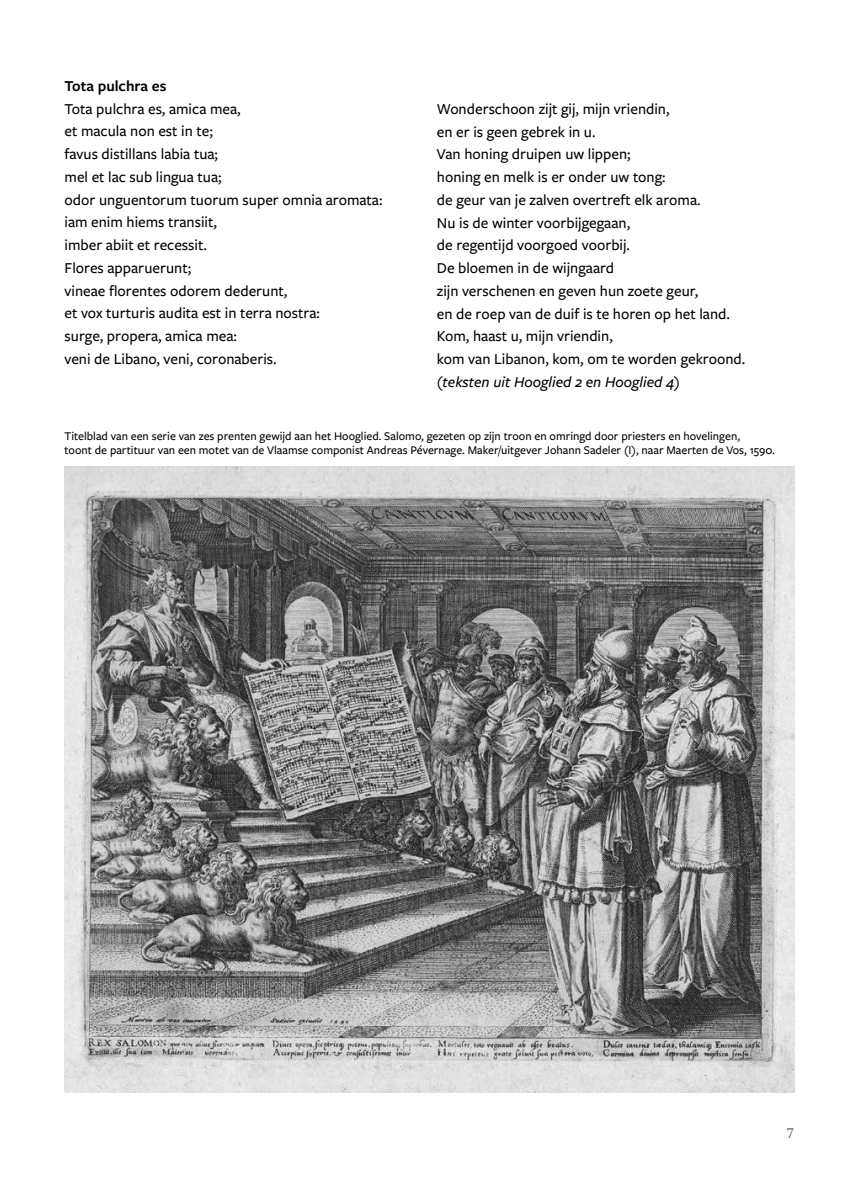
<style>
.page{position:relative;width:844px;height:1191px;background:#fff}
.page>*{position:absolute;margin:0;border:0;box-sizing:border-box;transform-origin:0 0}
.t1{font:500 15.75px/22.8px "Freight Sans Pro";color:#000}
.t2{font:italic 500 15.75px "Freight Sans Pro";color:#000}
.t3{font:600 15.75px "Freight Sans Pro";color:#000}
.t4{font:500 14.88px "Frutiger Serif LT Pro";color:#706f6f}
.t5{font:500 12.25px/14.7px "Freight Sans Pro";color:#000}
</style>
<div class="page">
<img style="left:64px;top:466px;width:730px;height:626px">
<p class="t3" style="left:64px;top:75px;width:103px">Tota pulchra es</p>
<p class="t1" style="left:64px;top:97px;width:319px">Tota pulchra es, amica mea,<br>et macula non est in te;<br>favus distillans labia tua;<br>mel et lac sub lingua tua;<br>odor unguentorum tuorum super omnia aromata: iam enim hiems transiit,<br>imber abiit et recessit.<br>Flores apparuerunt;<br>vineae florentes odorem dederunt,<br>et vox turturis audita est in terra nostra:<br>surge, propera, amica mea:<br>veni de Libano, veni, coronaberis.</p>
<p class="t1" style="left:437px;top:97px;width:310px">Wonderschoon zijt gij, mijn vriendin,<br>en er is geen gebrek in u.<br>Van honing druipen uw lippen;<br>honing en melk is er onder uw tong:<br>de geur van je zalven overtreft elk aroma.<br>Nu is de winter voorbijgegaan,<br>de regentijd voorgoed voorbij.<br>De bloemen in de wijngaard<br>zijn verschenen en geven hun zoete geur,<br>en de roep van de duif is te horen op het land.<br>Kom, haast u, mijn vriendin,<br>kom van Libanon, kom, om te worden gekroond.</p>
<p class="t2" style="left:437px;top:371px;width:244px">(teksten uit Hooglied 2 en Hooglied 4)</p>
<p class="t5" style="left:64px;top:428px;width:711px">Titelblad van een serie van zes prenten gewijd aan het Hooglied. Salomo, gezeten op zijn troon en omringd door priesters en hovelingen,<br>toont de partituur van een motet van de Vlaamse componist Andreas Pévernage. Maker/uitgever Johann Sadeler (I), naar Maerten de Vos, 1590.</p>
<p class="t4" style="left:785px;top:1124px;width:10px">7</p>
</div>
